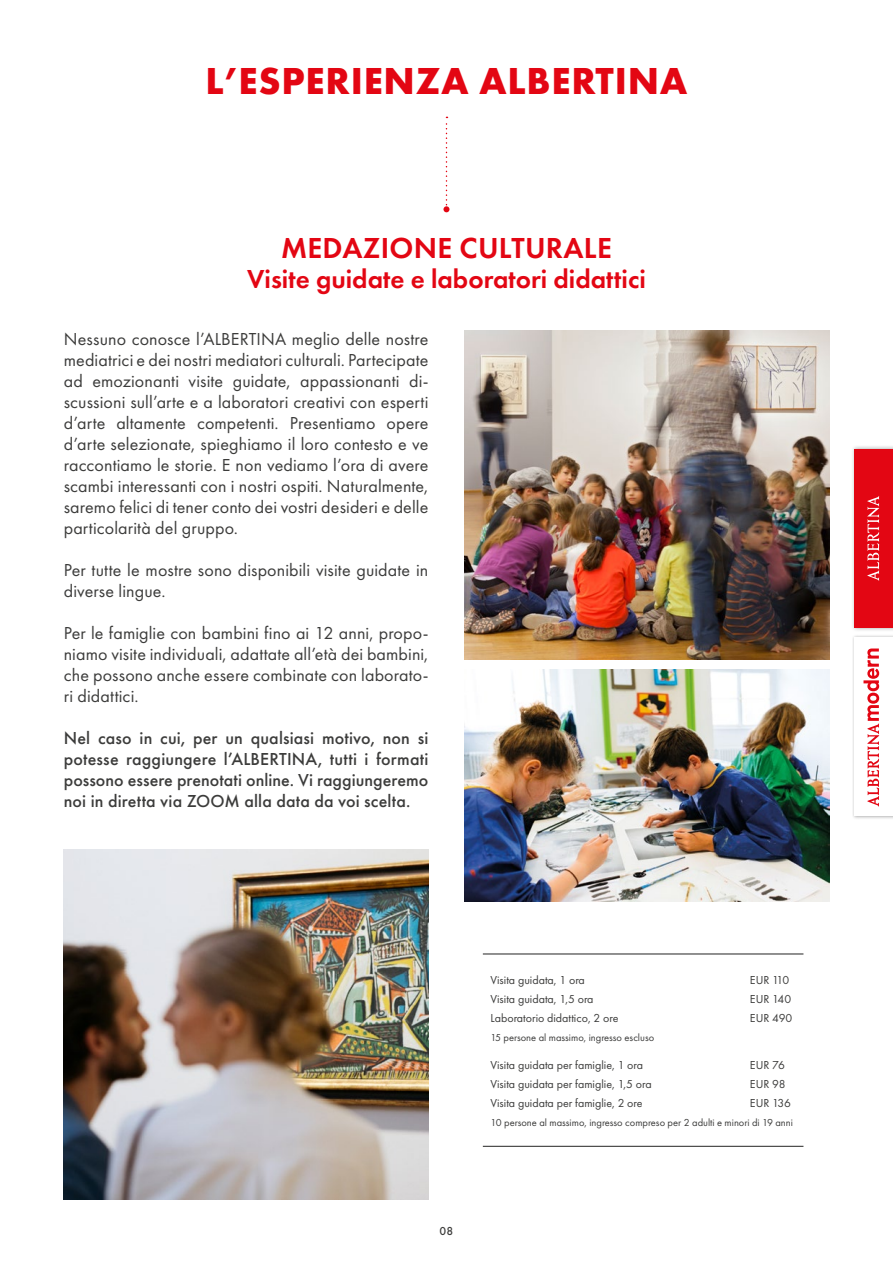
<style>
.page{position:relative;width:893px;height:1263px;background:#fff}
.page>*{position:absolute;margin:0;border:0;box-sizing:border-box;transform-origin:0 0}
.t1{font:700 39px "Futura PT";letter-spacing:.02em;color:#e30613}
.t2{font:600 30px "Futura PT";letter-spacing:.01em;color:#e30613}
.t3{font:600 27px "Futura PT";color:#e30613}
.t4{font:18px/21px "Futura PT";letter-spacing:.005em;color:#3c3c3b;text-align:justify}
.t5{font:500 18px/21px "Futura PT";letter-spacing:.005em;color:#3c3c3b;text-align:justify}
.t6{font:12px "Futura PT";color:#3c3c3b}
.t7{font:500 12px "Futura PT";color:#3c3c3b}
.t8{font:10.5px "Futura PT";color:#3c3c3b}
</style>
<div class="page">
<img style="left:465px;top:670px;width:364px;height:231px">
<svg style="left:443px;top:117px;width:6px;height:95px"></svg>
<hr style="left:483px;top:953px;width:320px;height:1px;background:#3c3c3b">
<hr style="left:483px;top:1146px;width:320px;height:1px;background:#3c3c3b">
<img style="left:465px;top:331px;width:364px;height:329px">
<img style="left:64px;top:849px;width:365px;height:350px">
<div style="left:851px;top:445px;width:42px;height:187px;background:#000;opacity:.3"></div>
<div style="left:855px;top:449px;width:38px;height:179px;background:#e30613"></div>
<svg style="left:867px;top:496px;width:12px;height:85px"></svg>
<div style="left:852px;top:634px;width:41px;height:185px;background:#000;opacity:.3"></div>
<div style="left:855px;top:638px;width:38px;height:178px;background:#fff"></div>
<svg style="left:863px;top:648px;width:16px;height:158px"></svg>
<h1 class="t1" style="left:206px;top:55px;width:484px">L’ESPERIENZA ALBERTINA</h1>
<h2 class="t2" style="left:281px;top:230px;width:332px">MEDAZIONE CULTURALE</h2>
<h3 class="t3" style="left:247px;top:262px;width:400px">Visite guidate e laboratori didattici</h3>
<p class="t4" style="left:64px;top:328px;width:366px">Nessuno conosce l’ALBERTINA meglio delle nostre mediatrici e dei nostri mediatori culturali. Partecipate ad emozionanti visite guidate, appassionanti di&shy;scussioni sull’arte e a laboratori creativi con esperti d’arte altamente competenti. Presentiamo opere d’arte selezionate, spieghiamo il loro contesto e ve raccontiamo le storie. E non vediamo l’ora di avere scambi interessanti con i nostri ospiti. Naturalmente, saremo felici di tener conto dei vostri desideri e delle particolarità del gruppo.</p>
<p class="t4" style="left:64px;top:559px;width:366px">Per tutte le mostre sono disponibili visite guidate in diverse lingue.</p>
<p class="t4" style="left:64px;top:622px;width:366px">Per le famiglie con bambini fino ai 12 anni, propo&shy;niamo visite individuali, adattate all’età dei bambini, che possono anche essere combinate con laborato&shy;ri didattici.</p>
<p class="t5" style="left:64px;top:727px;width:366px">Nel caso in cui, per un qualsiasi motivo, non si potesse raggiungere l’ALBERTINA, tutti i formati possono essere prenotati online. Vi raggiungeremo noi in diretta via ZOOM alla data da voi scelta.</p>
<p class="t6" style="left:490px;top:972px;width:96px">Visita guidata, 1 ora</p>
<p class="t6" style="left:750px;top:972px;width:41px">EUR 110</p>
<p class="t6" style="left:490px;top:991px;width:105px">Visita guidata, 1,5 ora</p>
<p class="t6" style="left:750px;top:991px;width:43px">EUR 140</p>
<p class="t6" style="left:490px;top:1011px;width:130px">Laboratorio didattico, 2 ore</p>
<p class="t6" style="left:750px;top:1011px;width:44px">EUR 490</p>
<p class="t8" style="left:490px;top:1032px;width:165px">15 persone al massimo, ingresso escluso</p>
<p class="t6" style="left:490px;top:1057px;width:154px">Visita guidata per famiglie, 1 ora</p>
<p class="t6" style="left:750px;top:1057px;width:37px">EUR 76</p>
<p class="t6" style="left:490px;top:1076px;width:163px">Visita guidata per famiglie, 1,5 ora</p>
<p class="t6" style="left:750px;top:1076px;width:37px">EUR 98</p>
<p class="t6" style="left:490px;top:1096px;width:154px">Visita guidata per famiglie, 2 ore</p>
<p class="t6" style="left:750px;top:1096px;width:43px">EUR 136</p>
<p class="t8" style="left:490px;top:1117px;width:304px">10 persone al massimo, ingresso compreso per 2 adulti e minori di 19 anni</p>
<p class="t7" style="left:439px;top:1223px;width:15px">08</p>
</div>
